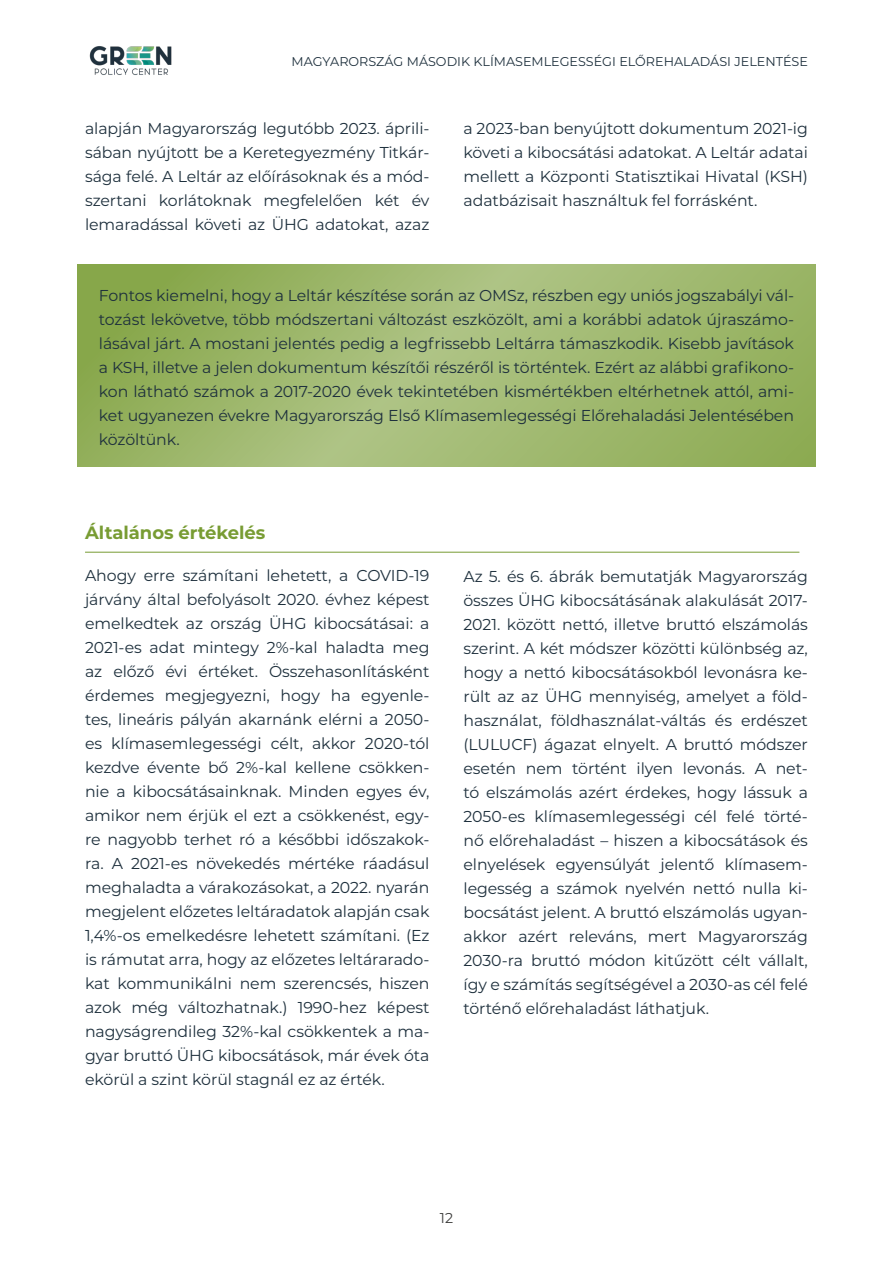
<style>
.page{position:relative;width:893px;height:1263px;background:#fff}
.page>*{position:absolute;margin:0;border:0;box-sizing:border-box;transform-origin:0 0}
.t1{font:700 18px "Montserrat";letter-spacing:-.005em;color:#789c33}
.t2{font:15.75px/24px "Montserrat";letter-spacing:-.005em;color:#1e303d;text-align:justify}
.t3{font:14.25px "Montserrat";color:#3c3c3b}
.t4{font:12.75px "Montserrat";color:#1e303d}
</style>
<div class="page">
<img style="left:89px;top:46px;width:83px;height:29px">
<svg style="left:77px;top:264px;width:739px;height:202px;background:#9db76b"></svg>
<hr style="left:85px;top:552px;width:714px;height:1px;background:#789c33">
<p class="t4" style="left:292px;top:53px;width:518px">MAGYARORSZÁG MÁSODIK KLÍMASEMLEGESSÉGI ELŐREHALADÁSI JELENTÉSE</p>
<p class="t2" style="left:85px;top:116px;width:346px">alapján Magyarország legutóbb 2023. áprili&shy;sában nyújtott be a Keretegyezmény Titkár&shy;sága felé. A Leltár az előírásoknak és a mód&shy;szertani korlátoknak megfelelően két év lemaradással követi az ÜHG adatokat, azaz</p>
<p class="t2" style="left:463px;top:116px;width:346px">a 2023-ban benyújtott dokumentum 2021-ig követi a kibocsátási adatokat. A Leltár adatai mellett a Központi Statisztikai Hivatal (KSH) adatbázisait használtuk fel forrásként.</p>
<p class="t2" style="left:99px;top:283px;width:697px">Fontos kiemelni, hogy a Leltár készítése során az OMSz, részben egy uniós jogszabályi vál&shy;tozást lekövetve, több módszertani változást eszközölt, ami a korábbi adatok újraszámo&shy;lásával járt. A mostani jelentés pedig a legfrissebb Leltárra támaszkodik. Kisebb javítások a KSH, illetve a jelen dokumentum készítői részéről is történtek. Ezért az alábbi grafikono&shy;kon látható számok a 2017-2020 évek tekintetében kismértékben eltérhetnek attól, ami&shy;ket ugyanezen évekre Magyarország Első Klímasemlegességi Előrehaladási Jelentésében közöltünk.</p>
<p class="t1" style="left:85px;top:520px;width:182px">Általános értékelés</p>
<p class="t2" style="left:85px;top:562px;width:346px">Ahogy erre számítani lehetett, a COVID-19 járvány által befolyásolt 2020. évhez képest emelkedtek az ország ÜHG kibocsátásai: a 2021-es adat mintegy 2%-kal haladta meg az előző évi értéket. Összehasonlításként érdemes megjegyezni, hogy ha egyenle&shy;tes, lineáris pályán akarnánk elérni a 2050- es klímasemlegességi célt, akkor 2020-tól kezdve évente bő 2%-kal kellene csökken&shy;nie a kibocsátásainknak. Minden egyes év, amikor nem érjük el ezt a csökkenést, egy&shy;re nagyobb terhet ró a későbbi időszakok&shy;ra. A 2021-es növekedés mértéke ráadásul meghaladta a várakozásokat, a 2022. nyarán megjelent előzetes leltáradatok alapján csak 1,4%-os emelkedésre lehetett számítani. (Ez is rámutat arra, hogy az előzetes leltárarado&shy;kat kommunikálni nem szerencsés, hiszen azok még változhatnak.) 1990-hez képest nagyságrendileg 32%-kal csökkentek a ma&shy;gyar bruttó ÜHG kibocsátások, már évek óta ekörül a szint körül stagnál ez az érték.</p>
<p class="t2" style="left:463px;top:563px;width:346px">Az 5. és 6. ábrák bemutatják Magyarország összes ÜHG kibocsátásának alakulását 2017- 2021. között nettó, illetve bruttó elszámolás szerint. A két módszer közötti különbség az, hogy a nettó kibocsátásokból levonásra ke&shy;rült az az ÜHG mennyiség, amelyet a föld&shy;használat, földhasználat-váltás és erdészet (LULUCF) ágazat elnyelt. A bruttó módszer esetén nem történt ilyen levonás. A net&shy;tó elszámolás azért érdekes, hogy lássuk a 2050-es klímasemlegességi cél felé törté&shy;nő előrehaladást – hiszen a kibocsátások és elnyelések egyensúlyát jelentő klímasem&shy;legesség a számok nyelvén nettó nulla ki&shy;bocsátást jelent. A bruttó elszámolás ugyan&shy;akkor azért releváns, mert Magyarország 2030-ra bruttó módon kitűzött célt vállalt, így e számítás segítségével a 2030-as cél felé történő előrehaladást láthatjuk.</p>
<p class="t3" style="left:440px;top:1208px;width:15px">12</p>
</div>
